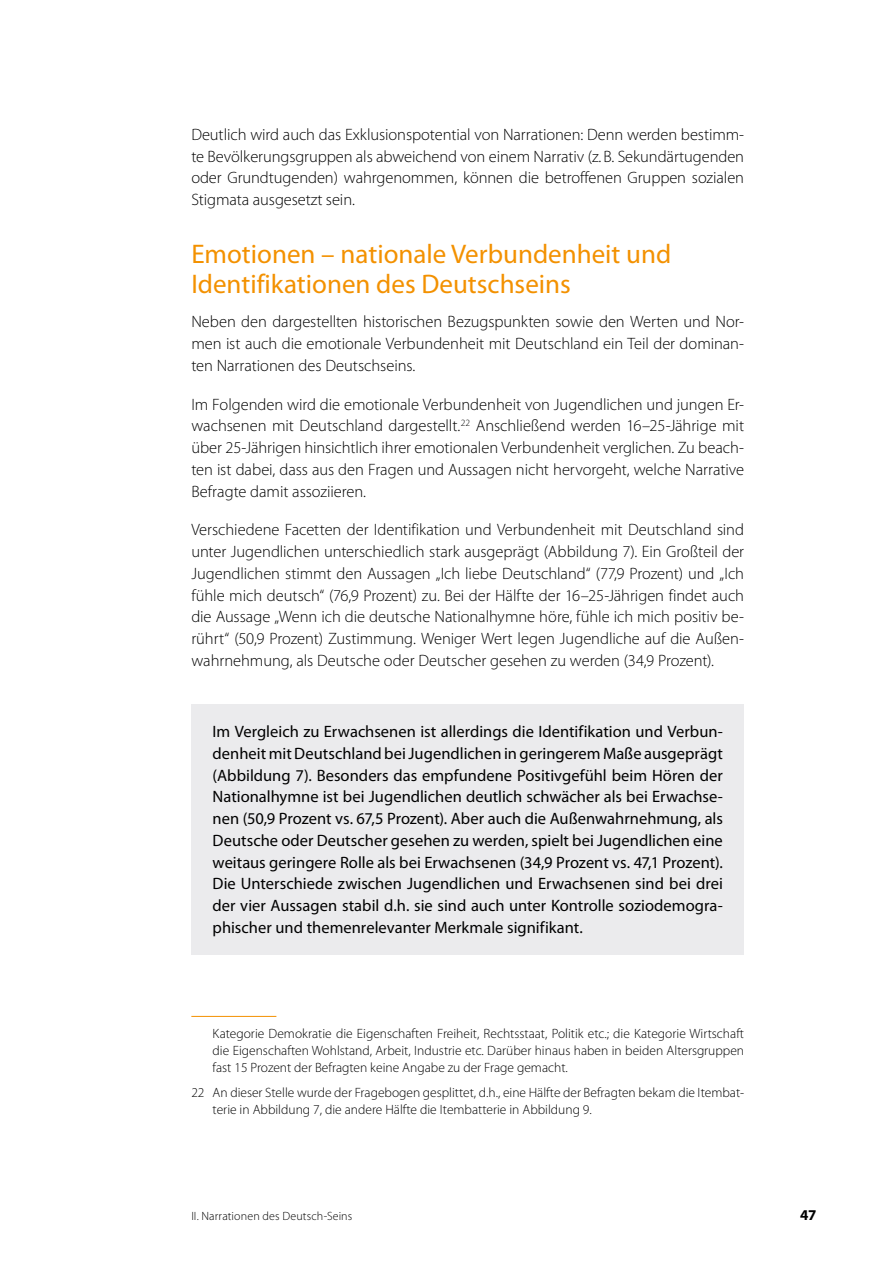
<style>
.page{position:relative;width:893px;height:1263px;background:#fff}
.page>*{position:absolute;margin:0;border:0;box-sizing:border-box;transform-origin:0 0}
._05_TIT_2_ohne{font:27px/30px "Myriad Pro";color:#f39100}
._01_Fließtext{font:300 16.5px/21.8px "Myriad Pro";letter-spacing:-.005em;color:#000;text-align:justify}
._6_BOX_2{font:16.5px/21.8px "Myriad Pro";color:#000;text-align:justify}
.t1{font:700 15px "Myriad Pro";color:#000}
._03_Fußnote{font:300 13.5px/17.2px "Myriad Pro";color:#000}
.t2{font:300 12px "Myriad Pro";letter-spacing:.01em;color:#000}
</style>
<div class="page">
<div style="left:191px;top:704px;width:553px;height:251px;background:#ebebed"></div>
<hr style="left:191px;top:1016px;width:85px;height:1px;background:#f39100">
<p class="_01_Fließtext" style="left:191px;top:123px;width:554px">Deutlich wird auch das Exklusionspotential von Narrationen: Denn werden bestimm&shy;te Bevölkerungsgruppen als abweichend von einem Narrativ (z.B. Sekundärtugenden oder Grundtugenden) wahrgenommen, können die betroffenen Gruppen sozialen Stigmata ausgesetzt sein.</p>
<p class="_05_TIT_2_ohne" style="left:191px;top:238px;width:481px">Emotionen – nationale Verbundenheit und<br>Identifikationen des Deutschseins</p>
<p class="_01_Fließtext" style="left:191px;top:311px;width:554px">Neben den dargestellten historischen Bezugspunkten sowie den Werten und Nor&shy;men ist auch die emotionale Verbundenheit mit Deutschland ein Teil der dominan&shy;ten Narrationen des Deutschseins.</p>
<p class="_01_Fließtext" style="left:191px;top:393px;width:554px">Im Folgenden wird die emotionale Verbundenheit von Jugendlichen und jungen Er&shy;wachsenen mit Deutschland dargestellt.<sup>22</sup> Anschließend werden 16–25-Jährige mit über 25-Jährigen hinsichtlich ihrer emotionalen Verbundenheit verglichen. Zu beach&shy;ten ist dabei, dass aus den Fragen und Aussagen nicht hervorgeht, welche Narrative Befragte damit assoziieren.</p>
<p class="_01_Fließtext" style="left:191px;top:519px;width:554px">Verschiedene Facetten der Identifikation und Verbundenheit mit Deutschland sind unter Jugendlichen unterschiedlich stark ausgeprägt (Abbildung 7). Ein Großteil der Jugendlichen stimmt den Aussagen „Ich liebe Deutschland“ (77,9 Prozent) und „Ich fühle mich deutsch“ (76,9 Prozent) zu. Bei der Hälfte der 16–25-Jährigen findet auch die Aussage „Wenn ich die deutsche Nationalhymne höre, fühle ich mich positiv be&shy;rührt“ (50,9 Prozent) Zustimmung. Weniger Wert legen Jugendliche auf die Außen&shy;wahrnehmung, als Deutsche oder Deutscher gesehen zu werden (34,9 Prozent).</p>
<p class="_6_BOX_2" style="left:213px;top:720px;width:512px">Im Vergleich zu Erwachsenen ist allerdings die Identifikation und Verbun&shy;denheit mit Deutschland bei Jugendlichen in geringerem Maße ausgeprägt (Abbildung 7). Besonders das empfundene Positivgefühl beim Hören der Nationalhymne ist bei Jugendlichen deutlich schwächer als bei Erwachse&shy;nen (50,9 Prozent vs. 67,5 Prozent). Aber auch die Außenwahrnehmung, als Deutsche oder Deutscher gesehen zu werden, spielt bei Jugendlichen eine weitaus geringere Rolle als bei Erwachsenen (34,9 Prozent vs. 47,1 Prozent).<br>Die Unterschiede zwischen Jugendlichen und Erwachsenen sind bei drei der vier Aussagen stabil d.h. sie sind auch unter Kontrolle soziodemogra&shy;phischer und themenrelevanter Merkmale signifikant.</p>
<p class="_03_Fußnote" style="left:213px;top:1025px;width:533px;text-align:justify">Kategorie Demokratie die Eigenschaften Freiheit, Rechtsstaat, Politik etc.; die Kategorie Wirtschaft die Eigenschaften Wohlstand, Arbeit, Industrie etc. Darüber hinaus haben in beiden Altersgruppen fast 15 Prozent der Befragten keine Angabe zu der Frage gemacht.</p>
<p class="_03_Fußnote" style="left:213px;top:1084px;width:533px;text-indent:-21px">22 An dieser Stelle wurde der Fragebogen gesplittet, d.h., eine Hälfte der Befragten bekam die Itembat&shy;terie in Abbildung 7, die andere Hälfte die Itembatterie in Abbildung 9.</p>
<p class="t2" style="left:191px;top:1209px;width:162px">II. Narrationen des Deutsch-Seins</p>
<p class="t1" style="left:800px;top:1205px;width:18px">47</p>
</div>
